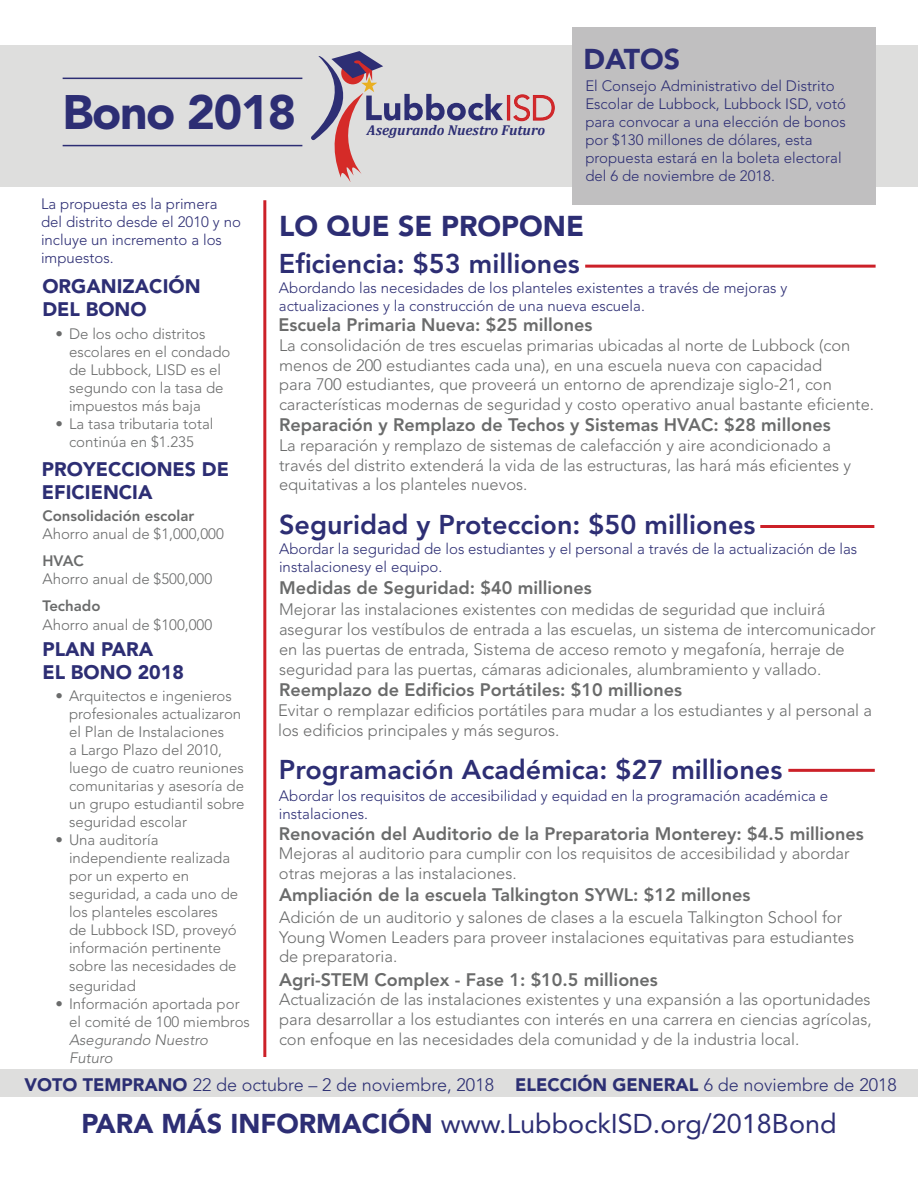
<style>
.page{position:relative;width:918px;height:1188px;background:#fff}
.page>*{position:absolute;margin:0;border:0;box-sizing:border-box;transform-origin:0 0}
.t1{font:900 48px "Avenir LT Std";letter-spacing:-.03em;color:#2d2e74}
.t2{font:900 28.5px "Avenir LT Std";color:#2d2e74}
.t3{font:800 27px "Avenir LT Std";color:#2d2e74}
.t4{font:27px "Avenir LT Std";color:#2d2e74}
.t5{font:900 19.5px/23.4px "Avenir LT Std";color:#2d2e74}
.t6{font:800 18px "Avenir LT Std";color:#6a6b6b}
.t7{font:300 18px "Avenir LT Std";color:#2c2f73}
.t8{font:300 16.5px/19.8px "Avenir LT Std";color:#6a6b6b}
.t9{font:300 15px/18px "Avenir LT Std";color:#6a6b6b}
.t10{font:300 15px/18px "Avenir LT Std";color:#2d2e74}
.t11{font:800 15px "Avenir LT Std";color:#6a6b6b}
.t12{font:italic 700 14.4px "Cambria";color:#2d2e74}
.s1{font-style:italic}
.s2{font-weight:900}
</style>
<div class="page">
<div style="left:0;top:46px;width:918px;height:141px;background:#dededd"></div>
<div style="left:507px;top:95px;width:3px;height:25px;border:1px solid #cc2028"></div>
<svg style="left:514px;top:95px;width:40px;height:26px"></svg>
<svg style="left:311px;top:51px;width:192px;height:130px"></svg>
<hr style="left:63px;top:78px;width:239px;height:1px;background:#2d2e74">
<hr style="left:63px;top:145px;width:239px;height:1px;background:#2d2e74">
<div style="left:572px;top:27px;width:304px;height:178px;background:#c0bfc0"></div>
<hr style="left:585px;top:265px;width:291px;height:3px;background:#cc2028">
<hr style="left:760px;top:525px;width:114px;height:3px;background:#cc2028">
<hr style="left:788px;top:769px;width:87px;height:3px;background:#cc2028">
<div style="left:0;top:1070px;width:918px;height:27px;background:#dededd"></div>
<hr style="left:263px;top:200px;width:3px;height:857px;background:#cc2028">
<p class="t1" style="left:63px;top:83px;width:235px">Bono 2018</p>
<p class="t12" style="left:367px;top:120px;width:180px">Asegurando Nuestro Futuro</p>
<p class="t2" style="left:584px;top:42px;width:98px">DATOS</p>
<p class="t10" style="left:585px;top:77px;width:262px">El Consejo Administrativo del Distrito Escolar de Lubbock, Lubbock ISD, votó para convocar a una elección de bonos por $130 millones de dólares, esta propuesta estará en la boleta electoral del 6 de noviembre de 2018.</p>
<p class="t10" style="left:41px;top:195px;width:201px">La propuesta es la primera del distrito desde el 2010 y no incluye un incremento a los impuestos.</p>
<p class="t5" style="left:42px;top:274px;width:160px">ORGANIZACIÓN</p>
<p class="t5" style="left:42px;top:298px;width:106px">DEL BONO</p>
<p class="t9" style="left:69px;top:325px;width:163px;text-indent:-14px">• De los ocho distritos escolares en el condado de Lubbock, LISD es el segundo con la tasa de impuestos más baja</p>
<p class="t9" style="left:56px;top:415px;width:159px;text-align:center">• La tasa tributaria total continúa en $1.235</p>
<p class="t5" style="left:42px;top:457px;width:189px">PROYECCIONES DE<br>EFICIENCIA</p>
<p class="t2" style="left:279px;top:209px;width:306px">LO QUE SE PROPONE</p>
<p class="t3" style="left:279px;top:248px;width:303px">Eficiencia: $53 milliones</p>
<p class="t10" style="left:279px;top:279px;width:510px">Abordando las necesidades de los planteles existentes a través de mejoras y actualizaciones y la construcción de una nueva escuela.</p>
<p class="t6" style="left:279px;top:314px;width:315px">Escuela Primaria Nueva: $25 millones</p>
<p class="t8" style="left:279px;top:335px;width:597px">La consolidación de tres escuelas primarias ubicadas al norte de Lubbock (con menos de 200 estudiantes cada una), en una escuela nueva con capacidad<br>para 700 estudiantes, que proveerá un entorno de aprendizaje siglo-21, con características modernas de seguridad y costo operativo anual bastante eficiente.</p>
<p class="t6" style="left:279px;top:414px;width:553px">Reparación y Remplazo de Techos y Sistemas HVAC: $28 millones</p>
<p class="t8" style="left:279px;top:435px;width:574px">La reparación y remplazo de sistemas de calefacción y aire acondicionado a través del distrito extenderá la vida de las estructuras, las hará más eficientes y equitativas a los planteles nuevos.</p>
<p class="t11" style="left:42px;top:506px;width:153px">Consolidación escolar</p>
<p class="t9" style="left:42px;top:524px;width:183px">Ahorro anual de $1,000,000</p>
<p class="t11" style="left:42px;top:551px;width:43px">HVAC</p>
<p class="t9" style="left:42px;top:569px;width:171px">Ahorro anual de $500,000</p>
<p class="t11" style="left:42px;top:596px;width:60px">Techado</p>
<p class="t9" style="left:42px;top:616px;width:171px">Ahorro anual de $100,000</p>
<p class="t3" style="left:279px;top:509px;width:478px">Seguridad y Proteccion: $50 milliones</p>
<p class="t10" style="left:279px;top:540px;width:580px">Abordar la seguridad de los estudiantes y el personal a través de la actualización de las instalacionesy el equipo.</p>
<p class="t6" style="left:279px;top:577px;width:314px">Medidas de Seguridad: $40 milliones</p>
<p class="t8" style="left:279px;top:600px;width:598px">Mejorar las instalaciones existentes con medidas de seguridad que incluirá asegurar los vestíbulos de entrada a las escuelas, un sistema de intercomunicador en las puertas de entrada, Sistema de acceso remoto y megafonía, herraje de seguridad para las puertas, cámaras adicionales, alumbramiento y vallado.</p>
<p class="t8" style="left:278px;top:701px;width:595px">Evitar o remplazar edificios portátiles para mudar a los estudiantes y al personal a los edificios principales y más seguros.</p>
<p class="t5" style="left:42px;top:637px;width:112px">PLAN PARA</p>
<p class="t5" style="left:42px;top:661px;width:143px">EL BONO 2018</p>
<p class="t6" style="left:279px;top:679px;width:404px">Reemplazo de Edificios Portátiles: $10 milliones</p>
<p class="t9" style="left:69px;top:687px;width:177px;text-indent:-14px">• Arquitectos e ingenieros profesionales actualizaron el Plan de Instalaciones<br>a Largo Plazo del 2010, luego de cuatro reuniones comunitarias y asesoría de un grupo estudiantil sobre seguridad escolar</p>
<p class="t9" style="left:69px;top:831px;width:171px;text-indent:-14px">• Una auditoría independiente realizada por un experto en seguridad, a cada uno de los planteles escolares de Lubbock ISD, proveyó información pertinente sobre las necesidades de</p>
<p class="t9" style="left:69px;top:977px;width:68px">seguridad</p>
<p class="t9" style="left:69px;top:995px;width:182px;text-indent:-14px">• Información aportada por el comité de 100 miembros<br><span class="s1">Asegurando Nuestro<br>Futuro</span></p>
<p class="t3" style="left:279px;top:754px;width:505px">Programación Académica: $27 milliones</p>
<p class="t10" style="left:279px;top:787px;width:551px">Abordar los requisitos de accesibilidad y equidad en la programación académica e instalaciones.</p>
<p class="t6" style="left:279px;top:823px;width:586px">Renovación del Auditorio de la Preparatoria Monterey: $4.5 milliones</p>
<p class="t8" style="left:279px;top:843px;width:572px">Mejoras al auditorio para cumplir con los requisitos de accesibilidad y abordar otras mejoras a las instalaciones.</p>
<p class="t8" style="left:279px;top:907px;width:577px">Adición de un auditorio y salones de clases a la escuela Talkington School for<br>Young Women Leaders para proveer instalaciones equitativas para estudiantes de preparatoria.</p>
<p class="t8" style="left:279px;top:990px;width:594px;text-align:justify">Actualización de las instalaciones existentes y una expansión a las oportunidades para desarrollar a los estudiantes con interés en una carrera en ciencias agrícolas, con enfoque en las necesidades dela comunidad y de la industria local.</p>
<p class="t7" style="left:24px;top:1074px;width:471px"><span class="s2">VOTO TEMPRANO</span> 22 de octubre – 2 de noviembre, 2018</p>
<p class="t7" style="left:515px;top:1074px;width:383px"><span class="s2">ELECCIÓN GENERAL</span> 6 de noviembre de 2018</p>
<p class="t6" style="left:279px;top:884px;width:473px">Ampliación de la escuela Talkington SYWL: $12 millones</p>
<p class="t6" style="left:279px;top:969px;width:380px">Agri-STEM Complex - Fase 1: $10.5 milliones</p>
<p class="t4" style="left:81px;top:1108px;width:757px"><span class="s2">PARA MÁS INFORMACIÓN</span> www.LubbockISD.org/2018Bond</p>
</div>
